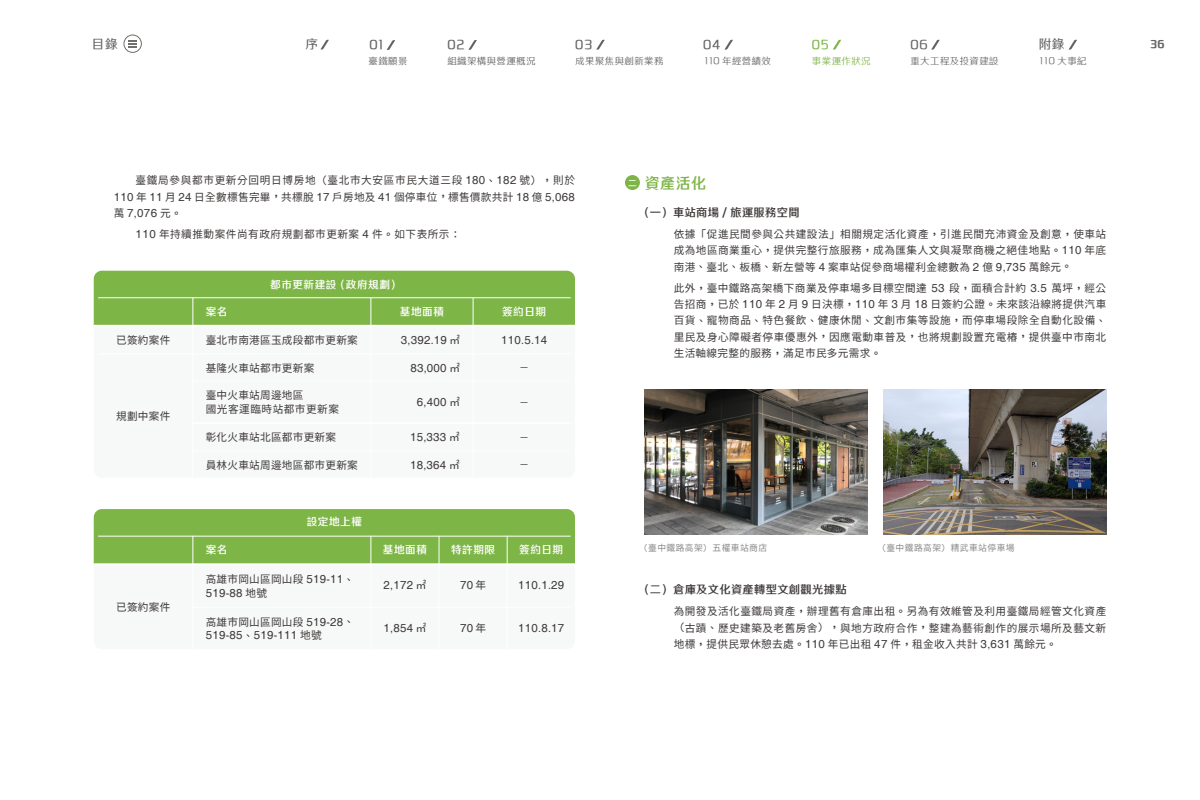
<style>
.page{position:relative;width:1200px;height:800px;background:#fff}
.page>*{position:absolute;margin:0;border:0;box-sizing:border-box;transform-origin:0 0}
.t1{font:15px "Tensentype Zhi Hei GB18030 W3";color:#7db546}
.t2{font:14.38px "Tensentype Zhi Hei GB18030 W2";letter-spacing:.05em;color:#656261}
.t3{font:14.38px "Tensentype Zhi Hei GB18030 W2";color:#7db546}
.t4{font:12.5px "Tensentype Zhi Hei GB18030 W2";color:#656261}
.t5{font:12.5px "Tensentype Zhi Hei GB18030 W4";color:#656261}
.t6{font:11.5px "Helvetica";letter-spacing:.025em;color:#3e3a39}
.t7{font:11.25px "Tensentype Zhi Hei GB18030 W3";letter-spacing:.03em;color:#3e3a39}
.t8{font:10.62px/16.2px "Taipei Sans TC Beta";letter-spacing:.03em;color:#3e3a39;text-align:justify}
.t9{font:10.62px/16.2px "Taipei Sans TC Beta";letter-spacing:.065em;color:#3e3a39;text-align:right}
.t10{font:10.62px "Taipei Sans TC Beta";letter-spacing:.05em;color:#3e3a39}
.t11{font:10.62px "Tensentype Zhi Hei GB18030 W3";letter-spacing:.05em;color:#fff}
.t12{font:10.62px "Tensentype Zhi Hei GB18030 W1";color:#656261}
.t13{font:10.62px "jf openhuninn 1.1";color:#3e3a39}
.t14{font:9.38px "Tensentype Zhi Hei GB18030 W1";letter-spacing:.05em;color:#656261}
.t15{font:9.38px "Tensentype Zhi Hei GB18030 W1";letter-spacing:.05em;color:#7db546}
.t16{font:8.75px "Taipei Sans TC Beta";letter-spacing:.05em;color:#898989}
.t17{font:8.75px "Tensentype Zhi Hei GB18030 W4";color:#fff}
.s1{font-size:10.62px}
.s2{font-size:9.38px}
.s3{font-family:"jf openhuninn 1.1"}
.s4{font-family:"Helvetica";font-size:11.5px}
.s5{font-family:"Helvetica"}
.s6{font-family:"Taipei Sans TC Beta";font-size:10.62px}
.s7{font-family:"jf openhuninn 1.1";font-size:10.62px}
</style>
<div class="page">
<div style="left:94px;top:271px;width:481px;height:54px;background:#7db546"></div>
<hr style="left:193px;top:298px;width:1px;height:180px;background:#fff">
<hr style="left:473px;top:298px;width:1px;height:180px;background:#fff">
<hr style="left:98px;top:297px;width:473px;height:1px;background:#fff">
<hr style="left:371px;top:298px;width:1px;height:180px;background:#fff">
<div style="left:94px;top:509px;width:481px;height:54px;background:#7db546"></div>
<hr style="left:193px;top:536px;width:1px;height:113px;background:#fff">
<hr style="left:507px;top:536px;width:1px;height:113px;background:#fff">
<hr style="left:98px;top:536px;width:473px;height:1px;background:#fff">
<hr style="left:439px;top:536px;width:1px;height:113px;background:#fff">
<hr style="left:371px;top:536px;width:1px;height:113px;background:#fff">
<div style="left:625px;top:175px;width:15px;height:15px;background:#7db546;border-radius:50%"></div>
<img style="left:645px;top:390px;width:223px;height:144px">
<img style="left:883px;top:390px;width:223px;height:144px">
<svg style="left:725px;top:39px;width:8px;height:11px"></svg>
<svg style="left:833px;top:39px;width:8px;height:11px"></svg>
<svg style="left:596px;top:39px;width:9px;height:11px"></svg>
<svg style="left:469px;top:40px;width:8px;height:10px"></svg>
<svg style="left:387px;top:40px;width:8px;height:10px"></svg>
<svg style="left:128px;top:40px;width:9px;height:8px"></svg>
<div style="left:124px;top:35px;width:18px;height:18px;border:1px solid #706e6c;border-radius:50%"></div>
<svg style="left:931px;top:39px;width:9px;height:11px"></svg>
<svg style="left:1069px;top:39px;width:8px;height:11px"></svg>
<svg style="left:321px;top:39px;width:8px;height:11px"></svg>
<p class="t4" style="left:305px;top:35px;width:14px">序</p>
<p class="t4" style="left:1039px;top:35px;width:27px">附錄</p>
<p class="t4" style="left:92px;top:35px;width:27px">目錄</p>
<p class="t2" style="left:369px;top:35px;width:16px">01</p>
<p class="t3" style="left:812px;top:35px;width:19px">05</p>
<p class="t2" style="left:448px;top:35px;width:19px">02</p>
<p class="t2" style="left:575px;top:35px;width:19px">03</p>
<p class="t2" style="left:910px;top:35px;width:19px">06</p>
<p class="t2" style="left:703px;top:35px;width:19px">04</p>
<p class="t14" style="left:369px;top:54px;width:40px">臺鐵願景</p>
<p class="t14" style="left:447px;top:54px;width:90px">組織架構與營運概況</p>
<p class="t14" style="left:575px;top:54px;width:90px">成果聚焦與創新業務</p>
<p class="t14" style="left:704px;top:54px;width:68px"><span class="s1">110</span> 年經營績效</p>
<p class="t15" style="left:812px;top:54px;width:60px">事業運作狀況</p>
<p class="t14" style="left:910px;top:54px;width:90px">重大工程及投資建設</p>
<p class="t12" style="left:1040px;top:53px;width:49px">110 <span class="s2">大事紀</span></p>
<p class="t9" style="left:114px;top:173px;width:463px">臺鐵局參與都市更新分回明日博房地<span class="s3">（</span>臺北市大安區市民大道三段 <span class="s4">180</span><span class="s3">、</span><span class="s4">182</span> 號<span class="s3">），</span>則於<br><span class="s4">110</span> 年 <span class="s4">11</span> 月 <span class="s4">24</span> 日全數標售完畢<span class="s3">，</span>共標脫 <span class="s4">17</span> 戶房地及 <span class="s4">41</span> 個停車位<span class="s3">，</span>標售價款共計 <span class="s4">18</span> 億 <span class="s4">5</span><span class="s5">,</span><span class="s4">068</span></p>
<p class="t6" style="left:114px;top:206px;width:69px"><span class="s6">萬</span> 7<span class="s1">,</span>076 <span class="s6">元</span><span class="s7">。</span></p>
<p class="t10" style="left:136px;top:228px;width:327px"><span class="s4">110</span> 年持續推動案件尚有政府規劃都市更新案 <span class="s4">4</span> 件<span class="s3">。</span>如下表所示<span class="s3">：</span></p>
<p class="t11" style="left:270px;top:277px;width:133px">都市更新建設（政府規劃）</p>
<p class="t11" style="left:206px;top:304px;width:23px">案名</p>
<p class="t11" style="left:400px;top:304px;width:46px">基地面積</p>
<p class="t11" style="left:502px;top:304px;width:46px">簽約日期</p>
<p class="t8" style="left:116px;top:332px;width:56px">已簽約案件</p>
<p class="t8" style="left:206px;top:332px;width:154px">臺北市南港區玉成段都市更新案</p>
<p class="t6" style="left:401px;top:333px;width:61px">3<span class="s1">,</span>392<span class="s1">.</span>19 <span class="s6">㎡</span></p>
<p class="t6" style="left:501px;top:333px;width:48px">110<span class="s1">.</span>5<span class="s1">.</span>14</p>
<p class="t8" style="left:116px;top:408px;width:56px">規劃中案件</p>
<p class="t8" style="left:116px;top:599px;width:56px">已簽約案件</p>
<p class="t8" style="left:206px;top:360px;width:110px">基隆火車站都市更新案</p>
<p class="t6" style="left:410px;top:361px;width:51px">83<span class="s1">,</span>000 <span class="s6">㎡</span></p>
<p class="t13" style="left:519px;top:361px;width:12px">－</p>
<p class="t8" style="left:206px;top:388px;width:99px">臺中火車站周邊地區</p>
<p class="t10" style="left:206px;top:403px;width:135px">國光客運臨時站都市更新案</p>
<p class="t6" style="left:417px;top:396px;width:45px">6<span class="s1">,</span>400 <span class="s6">㎡</span></p>
<p class="t13" style="left:519px;top:395px;width:12px">－</p>
<p class="t8" style="left:206px;top:429px;width:132px">彰化火車站北區都市更新案</p>
<p class="t6" style="left:410px;top:430px;width:51px">15<span class="s1">,</span>333 <span class="s6">㎡</span></p>
<p class="t13" style="left:519px;top:430px;width:12px">－</p>
<p class="t8" style="left:206px;top:457px;width:154px">員林火車站周邊地區都市更新案</p>
<p class="t6" style="left:410px;top:458px;width:51px">18<span class="s1">,</span>364 <span class="s6">㎡</span></p>
<p class="t13" style="left:519px;top:458px;width:12px">－</p>
<p class="t11" style="left:307px;top:515px;width:57px">設定地上權</p>
<p class="t11" style="left:206px;top:543px;width:23px">案名</p>
<p class="t11" style="left:383px;top:543px;width:46px">基地面積</p>
<p class="t11" style="left:451px;top:543px;width:46px">特許期限</p>
<p class="t11" style="left:519px;top:543px;width:46px">簽約日期</p>
<p class="t8" style="left:206px;top:571px;width:150px">高雄市岡山區岡山段 <span class="s4">519</span><span class="s5">-</span><span class="s4">11</span><span class="s3">、</span></p>
<p class="t6" style="left:206px;top:586px;width:63px">519<span class="s1">-</span>88 <span class="s6">地號</span></p>
<p class="t6" style="left:384px;top:579px;width:44px">2<span class="s1">,</span>172 <span class="s6">㎡</span></p>
<p class="t6" style="left:460px;top:579px;width:28px">70<span class="s6">年</span></p>
<p class="t6" style="left:518px;top:579px;width:48px">110<span class="s1">.</span>1<span class="s1">.</span>29</p>
<p class="t8" style="left:206px;top:614px;width:150px">高雄市岡山區岡山段 <span class="s4">519</span><span class="s5">-</span><span class="s4">28</span><span class="s3">、</span></p>
<p class="t6" style="left:206px;top:629px;width:118px">519<span class="s1">-</span>85<span class="s7">、</span>519<span class="s1">-</span>111 <span class="s6">地號</span></p>
<p class="t6" style="left:384px;top:621px;width:44px">1<span class="s1">,</span>854 <span class="s6">㎡</span></p>
<p class="t6" style="left:460px;top:621px;width:28px">70<span class="s6">年</span></p>
<p class="t6" style="left:518px;top:621px;width:48px">110<span class="s1">.</span>8<span class="s1">.</span>17</p>
<p class="t17" style="left:628px;top:177px;width:10px">二</p>
<p class="t1" style="left:645px;top:173px;width:63px">資產活化</p>
<p class="t8" style="left:674px;top:226px;width:434px">依據<span class="s3">「</span>促進民間參與公共建設法<span class="s3">」</span>相關規定活化資產<span class="s3">，</span>引進民間充沛資金及創意<span class="s3">，</span>使車站成為地區商業重心<span class="s3">，</span>提供完整行旅服務<span class="s3">，</span>成為匯集人文與凝聚商機之絕佳地點<span class="s3">。</span><span class="s4">110</span> 年底南港<span class="s3">、</span>臺北<span class="s3">、</span>板橋<span class="s3">、</span>新左營等 <span class="s4">4</span> 案車站促參商場權利金總數為 <span class="s4">2</span> 億 <span class="s4">9</span><span class="s5">,</span><span class="s4">735</span> 萬餘元<span class="s3">。</span></p>
<p class="t8" style="left:674px;top:280px;width:434px">此外<span class="s3">，</span>臺中鐵路高架橋下商業及停車場多目標空間達 <span class="s4">53</span> 段<span class="s3">，</span>面積合計約 <span class="s4">3</span><span class="s5">.</span><span class="s4">5</span> 萬坪<span class="s3">，</span>經公告招商<span class="s3">，</span>已於 <span class="s4">110</span> 年 <span class="s4">2</span> 月 <span class="s4">9</span> 日決標<span class="s3">，</span><span class="s4">110</span> 年 <span class="s4">3</span> 月 <span class="s4">18</span> 日簽約公證<span class="s3">。</span>未來該沿線將提供汽車百貨<span class="s3">、</span>寵物商品<span class="s3">、</span>特色餐飲<span class="s3">、</span>健康休閒<span class="s3">、</span>文創市集等設施<span class="s3">，</span>而停車場段除全自動化設備<span class="s3">、</span>里民及身心障礙者停車優惠外<span class="s3">，</span>因應電動車普及<span class="s3">，</span>也將規劃設置充電樁<span class="s3">，</span>提供臺中市南北生活軸線完整的服務<span class="s3">，</span>滿足市民多元需求<span class="s3">。</span></p>
<p class="t7" style="left:638px;top:204px;width:163px">（一）車站商場 / 旅運服務空間</p>
<p class="t16" style="left:639px;top:543px;width:130px"><span class="s3">（</span>臺中鐵路高架<span class="s3">）</span>五權車站商店</p>
<p class="t16" style="left:877px;top:543px;width:139px"><span class="s3">（</span>臺中鐵路高架<span class="s3">）</span>精武車站停車場</p>
<p class="t7" style="left:638px;top:582px;width:210px">（二）倉庫及文化資產轉型文創觀光據點</p>
<p class="t8" style="left:674px;top:604px;width:434px">為開發及活化臺鐵局資產<span class="s3">，</span>辦理舊有倉庫出租<span class="s3">。</span>另為有效維管及利用臺鐵局經管文化資產<span class="s3">（</span>古蹟<span class="s3">、</span>歷史建築及老舊房舍<span class="s3">），</span>與地方政府合作<span class="s3">，</span>整建為藝術創作的展示場所及藝文新地標<span class="s3">，</span>提供民眾休憩去處<span class="s3">。</span><span class="s4">110</span> 年已出租 <span class="s4">47</span> 件<span class="s3">，</span>租金收入共計 <span class="s4">3</span><span class="s5">,</span><span class="s4">631</span> 萬餘元<span class="s3">。</span></p>
<p class="t5" style="left:1150px;top:35px;width:16px">36</p>
</div>
